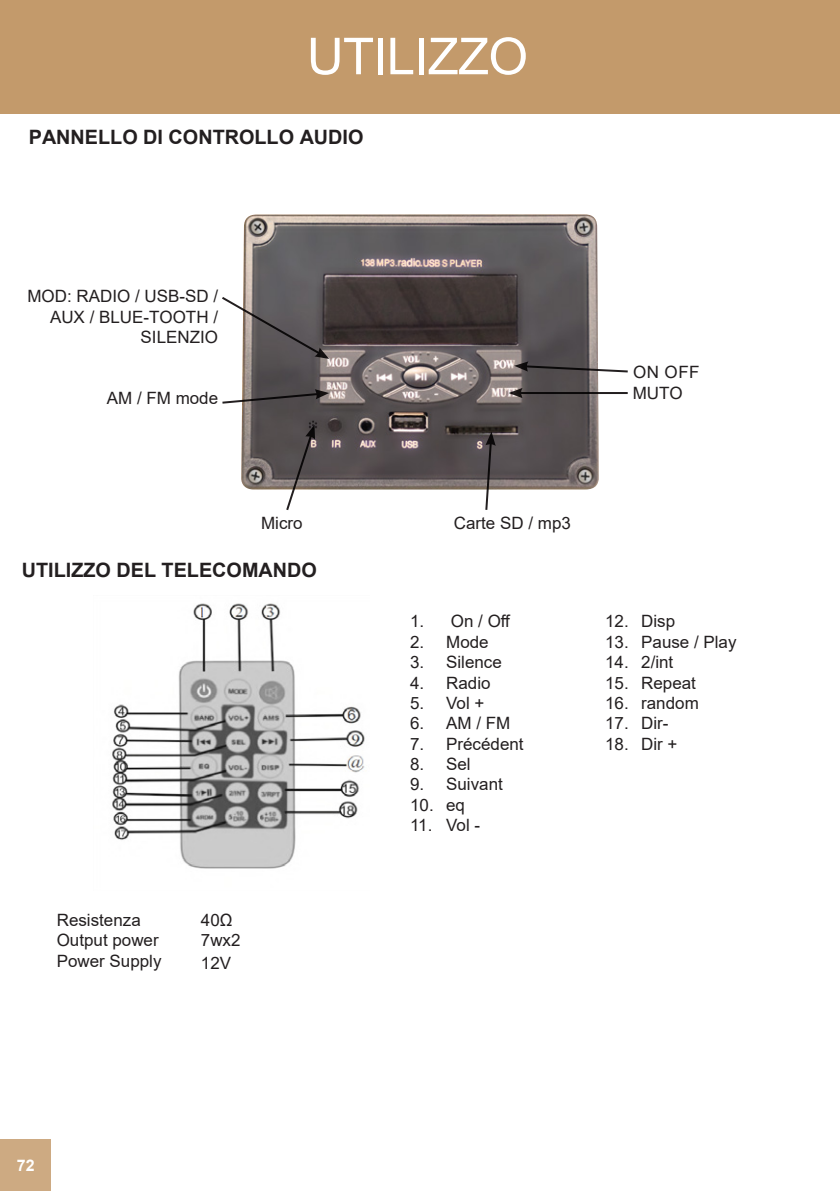
<style>
.page{position:relative;width:840px;height:1191px;background:#fff}
.page>*{position:absolute;margin:0;border:0;box-sizing:border-box;transform-origin:0 0}
.Titre_01{font:51px "Arial";letter-spacing:-.015em;color:#fff}
.titr_02_14pt_Bold{font:700 19.8px "Arial";color:#231f20}
.texte_01_12pt_times{font:17px/20.4px "Arial";color:#231f20}
.texte_01_12pt_times-2{font:17px/20.4px "Arial";color:#231f20;text-align:right}
.t1{font:17px "Arial";color:#221e1f}
.t2{font:700 16px "Arial";color:#fff}
.s1{font-style:inherit}
</style>
<div class="page">
<div style="left:0;top:1139px;width:51px;height:52px;background:#cdaa82"></div>
<div style="left:0;top:0;width:839px;height:113px;background:#c39a6b"></div>
<hr style="left:839px;top:0;width:1px;height:113px;background:#c39a6b">
<img style="left:241px;top:214px;width:357px;height:275px">
<svg style="left:222px;top:295px;width:107px;height:64px"></svg>
<svg style="left:222px;top:389px;width:107px;height:16px"></svg>
<svg style="left:284px;top:425px;width:31px;height:85px"></svg>
<svg style="left:484px;top:431px;width:11px;height:79px"></svg>
<svg style="left:514px;top:361px;width:114px;height:12px"></svg>
<hr style="left:519px;top:392px;width:108px;height:2px;background:#231f20">
<svg style="left:508px;top:388px;width:14px;height:10px"></svg>
<img style="left:112px;top:603px;width:253px;height:266px">
<p class="Titre_01" style="left:307px;top:21px;width:222px">UTILIZZO</p>
<p class="titr_02_14pt_Bold" style="left:29px;top:123px;width:336px">PANNELLO DI CONTROLLO AUDIO</p>
<p class="texte_01_12pt_times-2" style="left:27px;top:286px;width:192px"><span class="s1">M</span>OD<span class="s1">:</span> RADIO <span class="s1">/ USB-SD /<br>AUX / B</span>LUE<span class="s1">-</span>TOOTH /<br>SILENZIO</p>
<p class="texte_01_12pt_times" style="left:107px;top:388px;width:113px">AM / FM mode</p>
<p class="texte_01_12pt_times" style="left:632px;top:362px;width:68px">ON OFF</p>
<p class="texte_01_12pt_times-2" style="left:632px;top:382px;width:51px">MUTO</p>
<p class="texte_01_12pt_times" style="left:261px;top:512px;width:43px">Micro</p>
<p class="texte_01_12pt_times" style="left:453px;top:512px;width:118px">Carte SD / mp3</p>
<p class="titr_02_14pt_Bold" style="left:22px;top:555px;width:296px">UTILIZZO DEL TELECOMANDO</p>
<p class="texte_01_12pt_times" style="left:57px;top:909px;width:106px"><span class="s1">Resistenza<br></span>Output power<br>Power Supply</p>
<p class="texte_01_12pt_times" style="left:201px;top:909px;width:33px">40Ω</p>
<p class="texte_01_12pt_times" style="left:201px;top:930px;width:41px">7wx2</p>
<p class="t1" style="left:201px;top:951px;width:32px">12V</p>
<p class="texte_01_12pt_times" style="left:410px;top:611px;width:102px">1. On / Off</p>
<p class="texte_01_12pt_times" style="left:410px;top:631px;width:80px">2. Mode</p>
<p class="texte_01_12pt_times" style="left:410px;top:652px;width:93px">3. Silence</p>
<p class="texte_01_12pt_times" style="left:410px;top:672px;width:82px">4. Radio</p>
<p class="texte_01_12pt_times" style="left:410px;top:692px;width:76px">5. Vol +</p>
<p class="texte_01_12pt_times" style="left:410px;top:713px;width:102px">6. AM / FM</p>
<p class="texte_01_12pt_times" style="left:410px;top:733px;width:115px">7. Précédent</p>
<p class="texte_01_12pt_times" style="left:410px;top:754px;width:62px">8. Sel</p>
<p class="texte_01_12pt_times" style="left:410px;top:774px;width:94px">9. Suivant</p>
<p class="texte_01_12pt_times" style="left:410px;top:794px;width:56px">10. eq</p>
<p class="texte_01_12pt_times" style="left:410px;top:815px;width:71px">11. Vol -</p>
<p class="texte_01_12pt_times" style="left:605px;top:611px;width:71px">12. Disp</p>
<p class="texte_01_12pt_times" style="left:605px;top:631px;width:133px">13. Pause / Play</p>
<p class="texte_01_12pt_times" style="left:605px;top:652px;width:70px">14. 2/int</p>
<p class="texte_01_12pt_times" style="left:605px;top:672px;width:92px">15. Repeat</p>
<p class="texte_01_12pt_times" style="left:605px;top:692px;width:95px">16. random</p>
<p class="texte_01_12pt_times" style="left:605px;top:713px;width:65px">17. Dir-</p>
<p class="texte_01_12pt_times" style="left:605px;top:733px;width:74px">18. Dir +</p>
<p class="t2" style="left:17px;top:1154px;width:19px">72</p>
</div>
